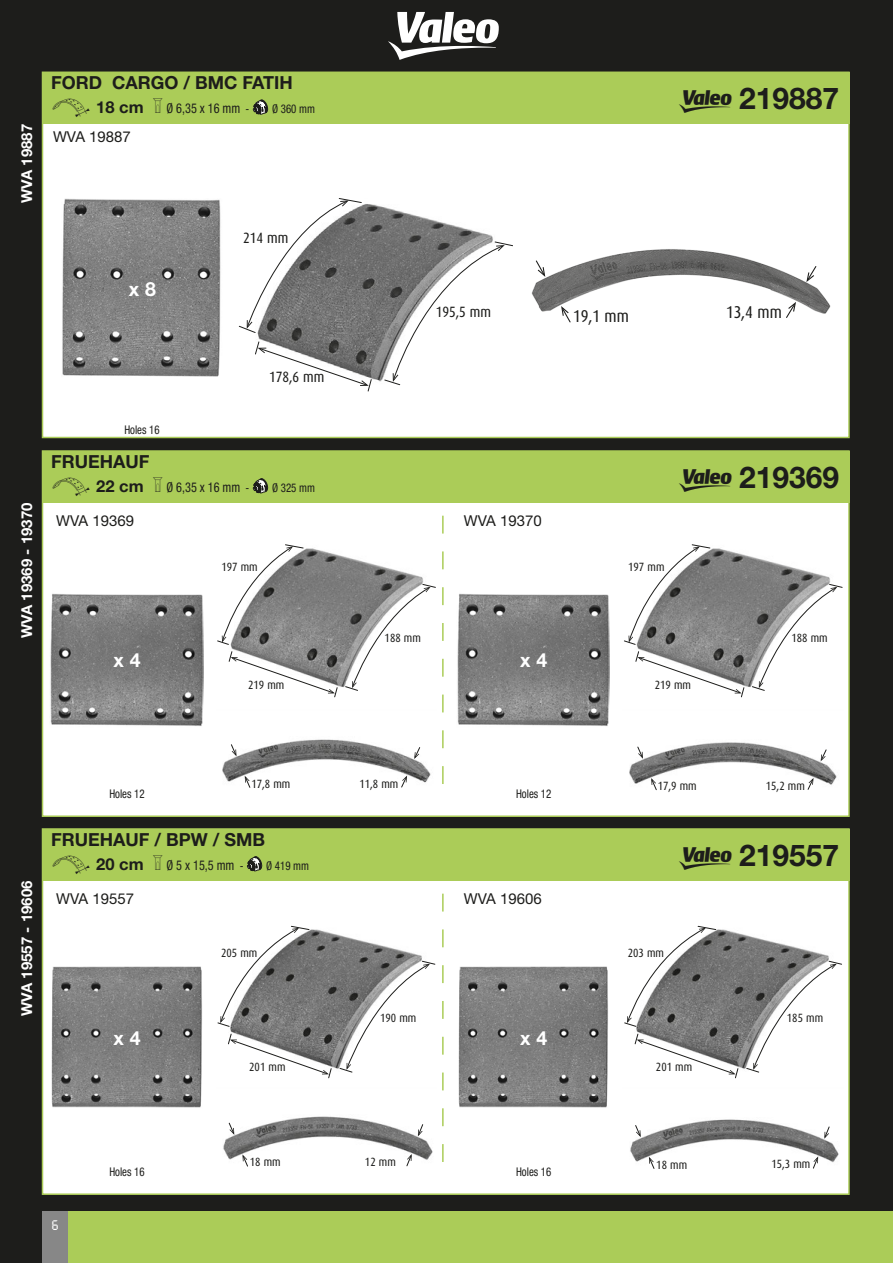
<style>
.page{position:relative;width:893px;height:1263px;background:#1d1d1b}
.page>*{position:absolute;margin:0;border:0;box-sizing:border-box;transform-origin:0 0}
.t1{font:60px "Embray PL";color:#fff}
.Ref{font:700 30px "Helvetica Neue LT Std";color:#1d1d1b}
.t2{font:700 19.5px "Helvetica Neue LT Std";color:#fff}
.Ref-2{font:700 18px "Helvetica Neue LT Std";color:#1d1d1b}
.t3{font:17.1px "Dax Condensed";color:#1d1d1b}
.WVA{font:15px "Helvetica Neue LT Std";color:#1d1d1b}
.WVA_Blanc{font:700 15px "Helvetica Neue LT Std";color:#fff}
.t4{font:15px "Dax Condensed";color:#1d1d1b}
.Ref-3{font:condensed 13.5px "Helvetica Neue LT Std";color:#1d1d1b;scale:.91 1}
.t5{font:500 13.5px "Quartz";color:#fff}
.t6{font:12px "Dax Condensed";color:#1d1d1b}
.CYL{font:condensed 12px "Helvetica Neue LT Std";color:#1d1d1b;scale:.91 1}
.Ref-4{font:condensed 12px "Helvetica Neue LT Std";color:#1d1d1b;scale:.91 1}
.s1{font-size:16.5px}
.s2{font-style:italic;font-stretch:condensed}
.s3{font-family:"Freinage";font-stretch:normal;font-size:21px}
.s4{font-weight:700;font-stretch:normal;font-size:16.5px}
.s5{font-size:12px}
</style>
<div class="page">
<div style="left:68px;top:1211px;width:825px;height:52px;background:#abcc58"></div>
<div style="left:43px;top:1211px;width:25px;height:52px;background:#878787"></div>
<div style="left:42px;top:828px;width:808px;height:367px;background:#fff;border:2px solid #abcc58"></div>
<div style="left:43px;top:829px;width:807px;height:51px;background:#abcc58"></div>
<svg style="left:247px;top:856px;width:16px;height:15px"></svg>
<svg style="left:442px;top:894px;width:2px;height:268px"></svg>
<img style="left:230px;top:929px;width:192px;height:140px">
<svg style="left:339px;top:960px;width:97px;height:113px"></svg>
<svg style="left:217px;top:925px;width:93px;height:102px"></svg>
<svg style="left:228px;top:1033px;width:104px;height:46px"></svg>
<img style="left:51px;top:966px;width:151px;height:142px">
<img style="left:223px;top:1116px;width:210px;height:44px">
<svg style="left:228px;top:1122px;width:6px;height:13px"></svg>
<svg style="left:242px;top:1154px;width:7px;height:13px"></svg>
<svg style="left:418px;top:1123px;width:6px;height:13px"></svg>
<svg style="left:406px;top:1154px;width:6px;height:13px"></svg>
<img style="left:458px;top:966px;width:150px;height:142px">
<img style="left:636px;top:929px;width:193px;height:140px">
<svg style="left:746px;top:960px;width:96px;height:113px"></svg>
<svg style="left:624px;top:925px;width:93px;height:102px"></svg>
<svg style="left:634px;top:1033px;width:105px;height:46px"></svg>
<img style="left:630px;top:1119px;width:209px;height:44px">
<svg style="left:635px;top:1124px;width:6px;height:13px"></svg>
<svg style="left:649px;top:1157px;width:6px;height:12px"></svg>
<svg style="left:824px;top:1126px;width:6px;height:13px"></svg>
<svg style="left:812px;top:1156px;width:6px;height:13px"></svg>
<div style="left:42px;top:450px;width:808px;height:367px;background:#fff;border:2px solid #abcc58"></div>
<div style="left:43px;top:451px;width:807px;height:51px;background:#abcc58"></div>
<svg style="left:252px;top:479px;width:17px;height:14px"></svg>
<svg style="left:442px;top:516px;width:2px;height:268px"></svg>
<img style="left:230px;top:548px;width:194px;height:139px">
<svg style="left:345px;top:583px;width:91px;height:108px"></svg>
<svg style="left:217px;top:544px;width:87px;height:101px"></svg>
<svg style="left:228px;top:651px;width:110px;height:47px"></svg>
<img style="left:50px;top:593px;width:153px;height:133px">
<img style="left:222px;top:739px;width:209px;height:44px">
<svg style="left:230px;top:744px;width:7px;height:12px"></svg>
<svg style="left:245px;top:776px;width:6px;height:12px"></svg>
<svg style="left:414px;top:746px;width:7px;height:13px"></svg>
<svg style="left:401px;top:775px;width:6px;height:13px"></svg>
<img style="left:457px;top:593px;width:153px;height:133px">
<img style="left:636px;top:548px;width:195px;height:139px">
<svg style="left:751px;top:583px;width:92px;height:108px"></svg>
<svg style="left:624px;top:544px;width:87px;height:101px"></svg>
<svg style="left:635px;top:651px;width:110px;height:47px"></svg>
<img style="left:629px;top:742px;width:208px;height:43px">
<svg style="left:637px;top:746px;width:6px;height:13px"></svg>
<svg style="left:651px;top:778px;width:6px;height:13px"></svg>
<svg style="left:820px;top:749px;width:7px;height:12px"></svg>
<svg style="left:807px;top:778px;width:7px;height:12px"></svg>
<div style="left:42px;top:72px;width:808px;height:366px;background:#fff;border:2px solid #abcc58"></div>
<div style="left:43px;top:72px;width:807px;height:51px;background:#abcc58"></div>
<svg style="left:252px;top:100px;width:17px;height:15px"></svg>
<img style="left:258px;top:204px;width:235px;height:178px">
<svg style="left:384px;top:241px;width:129px;height:145px"></svg>
<svg style="left:238px;top:198px;width:124px;height:136px"></svg>
<svg style="left:255px;top:341px;width:117px;height:51px"></svg>
<img style="left:62px;top:198px;width:159px;height:179px">
<img style="left:531px;top:249px;width:300px;height:65px">
<svg style="left:535px;top:259px;width:10px;height:18px"></svg>
<svg style="left:561px;top:306px;width:10px;height:17px"></svg>
<svg style="left:806px;top:265px;width:11px;height:17px"></svg>
<svg style="left:785px;top:302px;width:11px;height:16px"></svg>
<p class="WVA_Blanc" style="left:18px;top:203px;width:81px;rotate:-90deg">WVA 19887</p>
<p class="Ref-2" style="left:51px;top:72px;width:243px">FORD CARGO / BMC FATIH</p>
<p class="Ref-2" style="left:56px;top:74px;width:151px"><span class="s1">18 cm</span> 219887 <span class="s2">WVA</span></p>
<p class="Ref-3" style="left:51px;top:101px;width:219px"><span class="s3">|</span> <span class="s4">18 cm</span> <span class="s3">3</span> Ø 6,35 x 16 mm <span class="s5">-</span></p>
<p class="Ref-4" style="left:272px;top:102px;width:49px">Ø 360 mm</p>
<p class="WVA" style="left:53px;top:128px;width:79px">WVA 19887</p>
<p class="t2" style="left:129px;top:277px;width:29px">x 8</p>
<p class="t4" style="left:243px;top:230px;width:47px">214 mm</p>
<h1 class="t1" style="left:388px;top:4px;width:118px">v</h1>
<p class="t4" style="left:436px;top:303px;width:57px">195,5 mm</p>
<p class="WVA_Blanc" style="left:18px;top:638px;width:137px;rotate:-90deg">WVA 19369 - 19370</p>
<p class="CYL" style="left:124px;top:422px;width:40px">Holes 16</p>
<p class="t4" style="left:269px;top:369px;width:57px">178,6 mm</p>
<p class="Ref-2" style="left:51px;top:451px;width:100px">FRUEHAUF</p>
<p class="Ref-2" style="left:56px;top:453px;width:151px"><span class="s1">22 cm</span> 219369 <span class="s2">WVA</span></p>
<p class="Ref-3" style="left:51px;top:479px;width:219px"><span class="s3">|</span> <span class="s4">22 cm</span> <span class="s3">3</span> Ø 6,35 x 16 mm <span class="s5">-</span></p>
<p class="Ref-4" style="left:272px;top:481px;width:49px">Ø 325 mm</p>
<p class="WVA" style="left:56px;top:512px;width:79px">WVA 19369</p>
<p class="WVA" style="left:464px;top:512px;width:79px">WVA 19370</p>
<p class="t6" style="left:221px;top:560px;width:38px">197 mm</p>
<p class="t6" style="left:385px;top:631px;width:38px">188 mm</p>
<p class="t2" style="left:113px;top:648px;width:29px">x 4</p>
<p class="t2" style="left:520px;top:648px;width:29px">x 4</p>
<p class="t6" style="left:248px;top:678px;width:38px">219 mm</p>
<p class="Ref" style="left:679px;top:80px;width:161px"><sub>O</sub> 219887</p>
<p class="t3" style="left:573px;top:307px;width:57px">19,1 mm</p>
<p class="t3" style="left:726px;top:303px;width:57px">13,4 mm</p>
<p class="Ref" style="left:679px;top:458px;width:161px"><sub>O</sub> 219369</p>
<p class="t6" style="left:628px;top:560px;width:38px">197 mm</p>
<p class="t6" style="left:791px;top:631px;width:38px">188 mm</p>
<p class="t6" style="left:655px;top:678px;width:38px">219 mm</p>
<p class="WVA_Blanc" style="left:18px;top:1016px;width:137px;rotate:-90deg">WVA 19557 - 19606</p>
<p class="t6" style="left:251px;top:777px;width:40px">17,8 mm</p>
<p class="t6" style="left:359px;top:777px;width:40px">11,8 mm</p>
<p class="CYL" style="left:109px;top:786px;width:40px">Holes 12</p>
<p class="CYL" style="left:516px;top:786px;width:40px">Holes 12</p>
<p class="Ref-2" style="left:51px;top:828px;width:216px">FRUEHAUF / BPW / SMB</p>
<p class="Ref-2" style="left:56px;top:830px;width:151px"><span class="s1">20 cm</span> 219557 <span class="s2">WVA</span></p>
<p class="Ref-3" style="left:51px;top:857px;width:213px"><span class="s3">|</span> <span class="s4">20 cm</span> <span class="s3">3</span> Ø 5 x 15,5 mm <span class="s5">-</span></p>
<p class="Ref-4" style="left:266px;top:859px;width:49px">Ø 419 mm</p>
<p class="WVA" style="left:56px;top:889px;width:79px">WVA 19557</p>
<p class="WVA" style="left:464px;top:889px;width:79px">WVA 19606</p>
<p class="t6" style="left:221px;top:947px;width:38px">205 mm</p>
<p class="t6" style="left:380px;top:1011px;width:38px">190 mm</p>
<p class="t2" style="left:113px;top:1026px;width:29px">x 4</p>
<p class="t2" style="left:520px;top:1026px;width:29px">x 4</p>
<p class="t6" style="left:249px;top:1060px;width:38px">201 mm</p>
<p class="t5" style="left:52px;top:1216px;width:8px">6</p>
<p class="t6" style="left:250px;top:1155px;width:32px">18 mm</p>
<p class="t6" style="left:365px;top:1155px;width:32px">12 mm</p>
<p class="CYL" style="left:109px;top:1164px;width:40px">Holes 16</p>
<p class="CYL" style="left:516px;top:1164px;width:40px">Holes 16</p>
<p class="t6" style="left:658px;top:779px;width:40px">17,9 mm</p>
<p class="t6" style="left:766px;top:779px;width:40px">15,2 mm</p>
<p class="Ref" style="left:679px;top:836px;width:161px"><sub>O</sub> 219557</p>
<p class="t6" style="left:628px;top:947px;width:38px">203 mm</p>
<p class="t6" style="left:787px;top:1011px;width:38px">185 mm</p>
<p class="t6" style="left:656px;top:1060px;width:38px">201 mm</p>
<p class="t6" style="left:656px;top:1158px;width:32px">18 mm</p>
<p class="t6" style="left:771px;top:1157px;width:40px">15,3 mm</p>
</div>
